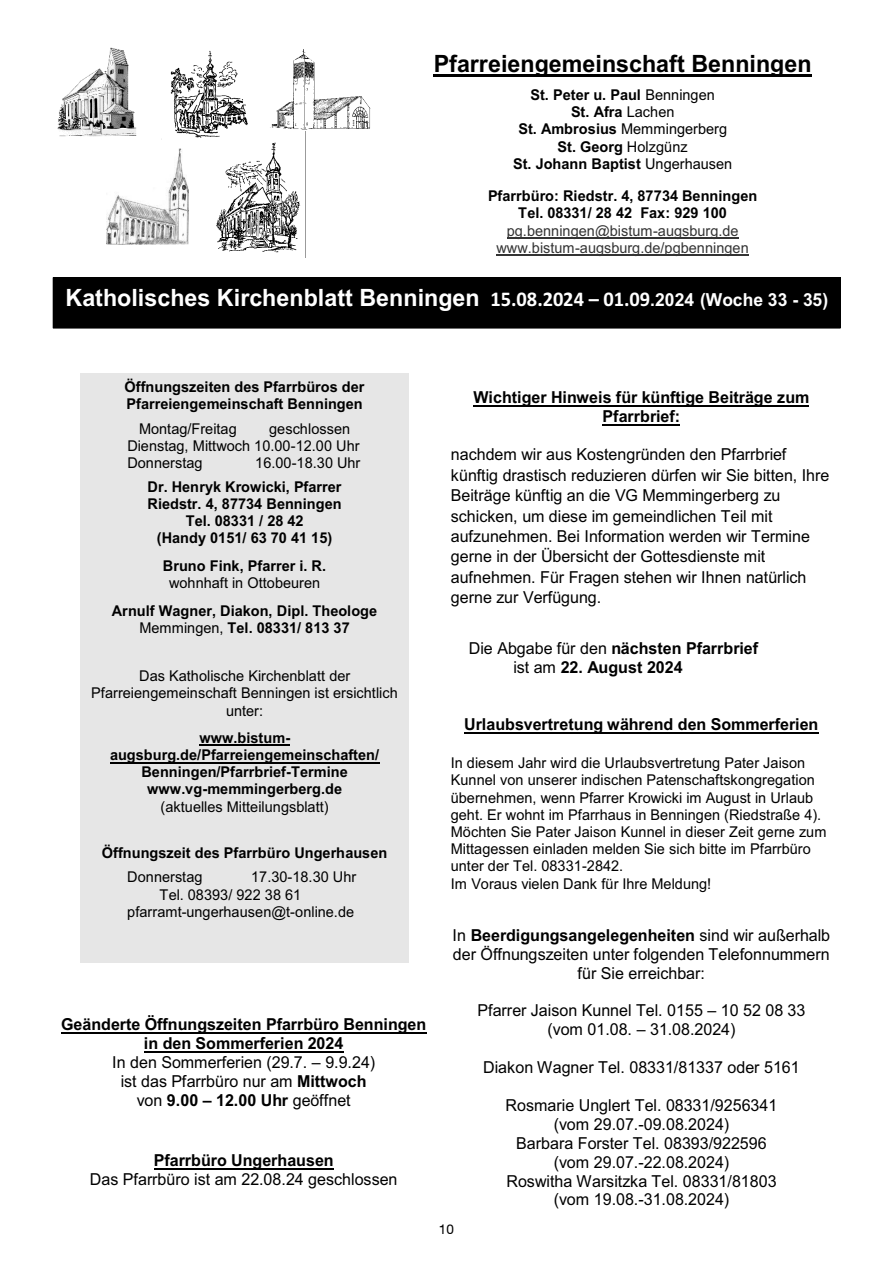
<style>
.page{position:relative;width:893px;height:1263px;background:#fff}
.page>*{position:absolute;margin:0;border:0;box-sizing:border-box;transform-origin:0 0}
.t1{font:23.85px "Arial Bold MT OV BPMPFI";color:#fff}
.t2{font:23.85px "Arial Bold MT OV BPMPFI";color:#000}
.t3{font:16.5px/18.9px "Arial MT OV BPMPFM";color:#000;text-align:center}
.t4{font:16.5px/20.4px "Arial MT OV BPMPFO";color:#000}
.t5{font:16.5px/19px "Arial Bold MT OV BPMPFI";color:#000;text-align:center}
.t6{font:14.85px/17.2px "Arial MT OV BPMPFM";color:#000}
.t7{font:14.85px/17.1px "Arial Bold MT OV BPMPFI";color:#000;text-align:center}
.t8{font:14.85px/17px "Arial MT OV BPMPFM";color:#343434;text-align:center}
.t9{font:13.5px "Helvetica 55 Roman";color:#000}
.s1{font-family:"Arial MT OV BPMPFM"}
.s2{font-family:"Arial Bold MT OV BPMPFI"}
.s3{font-family:"Calibri";font-weight:700;font-size:21px}
.s4{font-size:18px}
.s5{font-family:"Arial MT OV BPMPFO"}
.s6{font-family:"Arial Bold MT OV BPMPFQ"}
</style>
<div class="page">
<img style="left:216px;top:142px;width:85px;height:111px">
<img style="left:270px;top:49px;width:100px;height:81px">
<img style="left:161px;top:50px;width:93px;height:95px">
<img style="left:57px;top:47px;width:80px;height:90px">
<img style="left:107px;top:149px;width:82px;height:95px">
<hr style="left:434px;top:74px;width:378px;height:3px;background:#000">
<hr style="left:507px;top:237px;width:232px;height:1px;background:#343434">
<hr style="left:496px;top:254px;width:253px;height:1px;background:#343434">
<hr style="left:61px;top:1032px;width:365px;height:2px;background:#000">
<hr style="left:144px;top:1051px;width:199px;height:2px;background:#000">
<hr style="left:154px;top:1168px;width:180px;height:1px;background:#000">
<hr style="left:473px;top:405px;width:336px;height:2px;background:#000">
<hr style="left:603px;top:424px;width:77px;height:2px;background:#000">
<hr style="left:464px;top:732px;width:354px;height:1px;background:#000">
<div style="left:80px;top:373px;width:329px;height:590px;background:#e6e6e6"></div>
<hr style="left:199px;top:744px;width:91px;height:2px;background:#000">
<hr style="left:110px;top:762px;width:270px;height:1px;background:#000">
<div style="left:53px;top:278px;width:787px;height:50px;background:#000"></div>
<div style="left:53px;top:277px;width:788px;height:51px;border:1px solid #000"></div>
<h1 class="t2" style="left:434px;top:48px;width:379px">Pfarreiengemeinschaft Benningen</h1>
<p class="t7" style="left:530px;top:87px;width:186px">St. Peter u. Paul <span class="s1">Benningen<br></span>St. Afra <span class="s1">Lachen</span></p>
<p class="t6" style="left:518px;top:121px;width:210px"><span class="s2">St. Ambrosius</span> Memmingerberg</p>
<p class="t7" style="left:513px;top:138px;width:221px">St. Georg <span class="s1">Holzgünz<br></span>St. Johann Baptist <span class="s1">Ungerhausen</span></p>
<p class="t7" style="left:488px;top:188px;width:271px">Pfarrbüro: Riedstr. 4, 87734 Benningen<br>Tel. 08331/ 28 42 Fax: 929 100</p>
<p class="t8" style="left:496px;top:222px;width:254px">pg.benningen@bistum-augsburg.de www.bistum-augsburg.de/pgbenningen</p>
<h1 class="t1" style="left:66px;top:282px;width:764px">Katholisches Kirchenblatt Benningen <span class="s3">15.08.2024 – 01.09</span><span class="s4">.2024 (Woche 33 - 35)</span></h1>
<p class="t7" style="left:125px;top:379px;width:241px;text-align:left">Öffnungszeiten des Pfarrbüros der<br>Pfarreiengemeinschaft Benningen</p>
<p class="t6" style="left:139px;top:420px;width:99px">Montag/Freitag</p>
<p class="t6" style="left:127px;top:420px;width:234px;text-indent:142px">geschlossen<br>Dienstag, Mittwoch 10.00-12.00 Uhr<br>Donnerstag</p>
<p class="t6" style="left:255px;top:454px;width:107px">16.00-18.30 Uhr</p>
<p class="t7" style="left:148px;top:479px;width:196px">Dr. Henryk Krowicki, Pfarrer<br>Riedstr. 4, 87734 Benningen<br>Tel. 08331 / 28 42<br>(Handy 0151/ 63 70 41 15)</p>
<p class="t7" style="left:163px;top:558px;width:165px">Bruno Fink, Pfarrer i. R.</p>
<p class="t6" style="left:169px;top:575px;width:153px">wohnhaft in Ottobeuren</p>
<p class="t7" style="left:112px;top:602px;width:267px">Arnulf Wagner, Diakon, Dipl. Theologe<br><span class="s1">Memmingen,</span> Tel. 08331/ 813 37</p>
<p class="t6" style="left:91px;top:667px;width:308px;text-align:center">Das Katholische Kirchenblatt der<br>Pfarreiengemeinschaft Benningen ist ersichtlich unter:</p>
<p class="t7" style="left:110px;top:730px;width:271px">www.bistum&shy;augsburg.de/Pfarreiengemeinschaften/<br>Benningen/Pfarrbrief-Termine www.vg-memmingerberg.de</p>
<p class="t6" style="left:161px;top:798px;width:170px">(aktuelles Mitteilungsblatt)</p>
<p class="t7" style="left:102px;top:845px;width:287px">Öffnungszeit des Pfarrbüro Ungerhausen</p>
<p class="t6" style="left:127px;top:869px;width:77px">Donnerstag</p>
<p class="t6" style="left:251px;top:869px;width:107px">17.30-18.30 Uhr</p>
<p class="t6" style="left:160px;top:886px;width:143px">Tel. 08393/ 922 38 61</p>
<p class="t6" style="left:127px;top:903px;width:228px">pfarramt-ungerhausen@t-online.de</p>
<p class="t5" style="left:61px;top:1015px;width:367px">Geänderte Öffnungszeiten Pfarrbüro Benningen in den Sommerferien 2024</p>
<p class="t3" style="left:112px;top:1053px;width:264px">In den Sommerferien (29.7. <span class="s5">–</span> 9.9.24) ist das Pfarrbüro nur am <span class="s2">Mittwoch</span></p>
<p class="t5" style="left:137px;top:1091px;width:215px"><span class="s1">von</span> 9.00 <span class="s6">–</span> 12.00 Uhr <span class="s1">geöffnet</span></p>
<p class="t5" style="left:154px;top:1151px;width:181px">Pfarrbüro Ungerhausen</p>
<p class="t3" style="left:90px;top:1170px;width:309px">Das Pfarrbüro ist am 22.08.24 geschlossen</p>
<p class="t5" style="left:473px;top:388px;width:337px">Wichtiger Hinweis für künftige Beiträge zum<br>Pfarrbrief:</p>
<p class="t4" style="left:451px;top:444px;width:380px">nachdem wir aus Kostengründen den Pfarrbrief künftig drastisch reduzieren dürfen wir Sie bitten, Ihre Beiträge künftig an die VG Memmingerberg zu schicken, um diese im gemeindlichen Teil mit aufzunehmen. Bei Information werden wir Termine gerne in der Übersicht der Gottesdienste mit aufnehmen. Für Fragen stehen wir Ihnen natürlich gerne zur Verfügung.</p>
<p class="t5" style="left:513px;top:639px;width:246px;text-align:left;text-indent:-45px"><span class="s1">Die Abgabe für den</span> nächsten Pfarrbrief <span class="s1">ist am</span> 22. August 2024</p>
<p class="t5" style="left:464px;top:715px;width:356px">Urlaubsvertretung während den Sommerferien</p>
<p class="t6" style="left:451px;top:754px;width:377px">In diesem Jahr wird die Urlaubsvertretung Pater Jaison Kunnel von unserer indischen Patenschaftskongregation übernehmen, wenn Pfarrer Krowicki im August in Urlaub geht. Er wohnt im Pfarrhaus in Benningen (Riedstraße 4).<br>Möchten Sie Pater Jaison Kunnel in dieser Zeit gerne zum Mittagessen einladen melden Sie sich bitte im Pfarrbüro unter der Tel. 08331-2842.<br>Im Voraus vielen Dank für Ihre Meldung!</p>
<p class="t5" style="left:453px;top:926px;width:379px"><span class="s1">In</span> Beerdigungsangelegenheiten <span class="s1">sind wir außerhalb</span></p>
<p class="t3" style="left:453px;top:944px;width:378px">der Öffnungszeiten unter folgenden Telefonnummern für Sie erreichbar:</p>
<p class="t3" style="left:477px;top:1001px;width:329px">Pfarrer Jaison Kunnel Tel. 0155 <span class="s5">–</span> 10 52 08 33 (vom 01.08. <span class="s5">–</span> 31.08.2024)</p>
<p class="t3" style="left:483px;top:1058px;width:318px">Diakon Wagner Tel. 08331/81337 oder 5161</p>
<p class="t3" style="left:506px;top:1096px;width:273px">Rosmarie Unglert Tel. 08331/9256341 (vom 29.07.-09.08.2024)<br>Barbara Forster Tel. 08393/922596 (vom 29.07.-22.08.2024)<br>Roswitha Warsitzka Tel. 08331/81803 (vom 19.08.-31.08.2024)</p>
<p class="t9" style="left:439px;top:1221px;width:17px">10</p>
</div>
